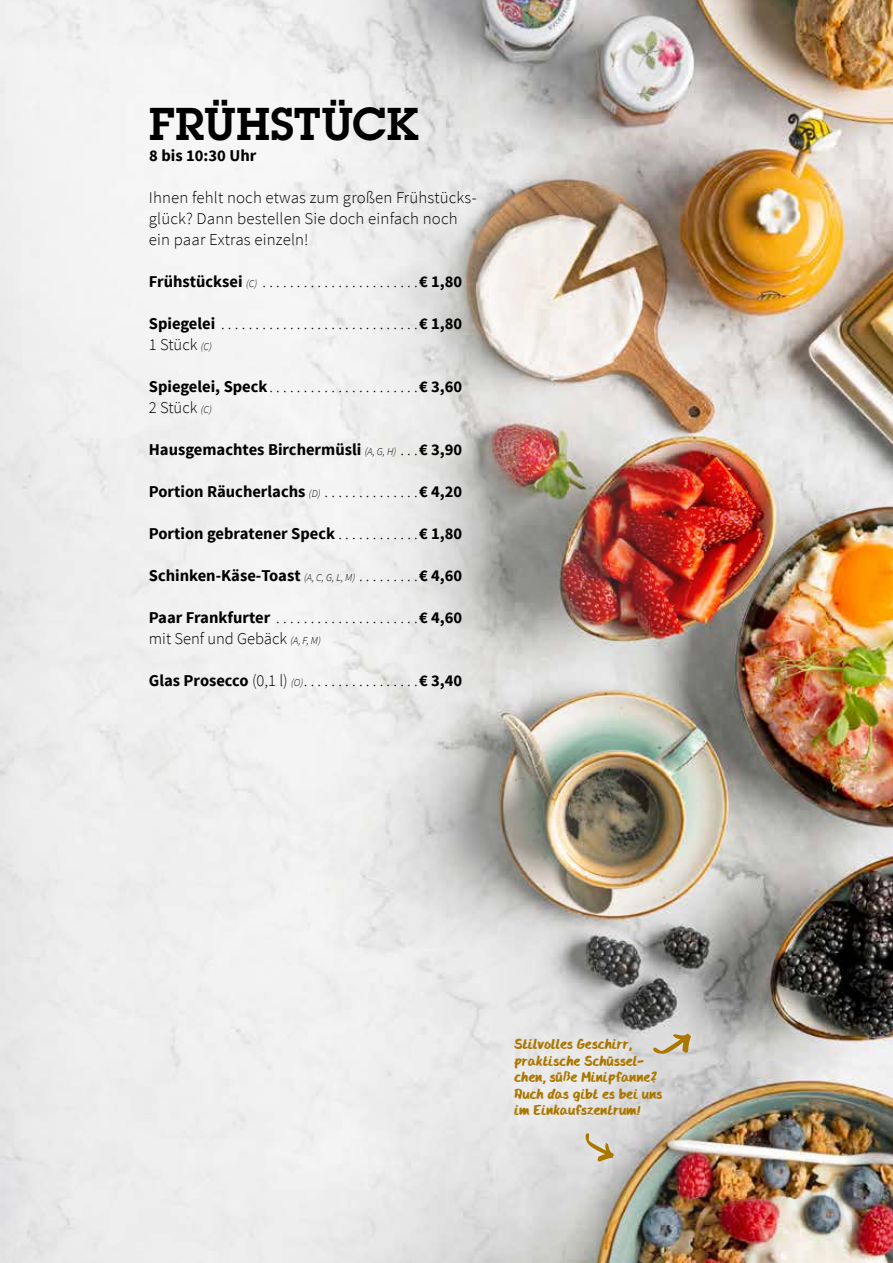
<style>
.page{position:relative;width:893px;height:1263px;background:#fff}
.page>*{position:absolute;margin:0;border:0;box-sizing:border-box;transform-origin:0 0}
.t1{font:600 45px "Lubalin Graph Std";letter-spacing:.005em;color:#000}
.t2{font:300 16.5px/21px "Source Sans Pro";letter-spacing:.01em;color:#000}
.t3{font:700 16.5px "Source Sans Pro";color:#000}
.t4{font:15px/16.5px "GRISSEMANN HANDY";letter-spacing:.01em;color:#ab7700}
.s1{font-weight:700}
.s2{font-style:italic;font-size:10.5px}
.s3{font-weight:300;font-style:italic;font-size:10.5px}
.s4{font-weight:300}
</style>
<div class="page">
<img style="left:850px;top:0;width:43px;height:1263px">
<img style="left:0;top:0;width:850px;height:1263px">
<div style="left:504px;top:1027px;width:169px;height:100px;background:#fff;opacity:.5"></div>
<svg style="left:639px;top:1010px;width:69px;height:67px;background:#c4c1ba"></svg>
<svg style="left:573px;top:1118px;width:53px;height:57px;background:#d6d2ca"></svg>
<h1 class="t1" style="left:149px;top:94px;width:271px">FRÜHSTÜCK</h1>
<p class="t3" style="left:149px;top:144px;width:109px">8 bis 10:30 Uhr</p>
<p class="t2" style="left:149px;top:187px;width:329px">Ihnen fehlt noch etwas zum großen Frühstücks&shy;glück? Dann bestellen Sie doch einfach noch ein paar Extras einzeln!</p>
<p class="t2" style="left:149px;top:271px;width:315px"><span class="s1">Frühstücksei</span> <span class="s2">(C)</span> . . . . . . . . . . . . . . . . . . . . . . <span class="s1">€ 1,80</span></p>
<p class="t2" style="left:149px;top:313px;width:315px"><span class="s1">Spiegelei</span> . . . . . . . . . . . . . . . . . . . . . . . . . . . . <span class="s1">€ 1,80<br></span>1 Stück <span class="s2">(C)</span></p>
<p class="t2" style="left:149px;top:376px;width:315px"><span class="s1">Spiegelei, Speck</span> . . . . . . . . . . . . . . . . . . . . . <span class="s1">€ 3,60<br></span>2 Stück <span class="s2">(C)</span></p>
<p class="t3" style="left:149px;top:438px;width:315px">Hausgemachtes Birchermüsli <span class="s3">(A, G, H)</span> <span class="s4">. .</span> € 3,90</p>
<p class="t3" style="left:149px;top:480px;width:315px">Portion Räucherlachs <span class="s3">(D)</span> <span class="s4">. . . . . . . . . . . . .</span> € 4,20</p>
<p class="t3" style="left:149px;top:522px;width:315px">Portion gebratener Speck <span class="s4">. . . . . . . . . . . .</span> € 1,80</p>
<p class="t3" style="left:149px;top:564px;width:315px">Schinken-Käse-Toast <span class="s3">(A, C, G, L, M)</span> <span class="s4">. . . . . . . .</span> € 4,60</p>
<p class="t2" style="left:149px;top:607px;width:315px"><span class="s1">Paar Frankfurter</span> . . . . . . . . . . . . . . . . . . . . <span class="s1">€ 4,60 </span>mit Senf und Gebäck <span class="s2">(A, F, M)</span></p>
<p class="t2" style="left:149px;top:670px;width:315px"><span class="s1">Glas Prosecco</span> (0,1 l) <span class="s2">(O)</span> . . . . . . . . . . . . . . . . <span class="s1">€ 3,40</span></p>
<p class="t4" style="left:514px;top:1036px;width:149px">Stilvolles Geschirr, praktische Schüssel&shy;chen, süße Minipfanne?<br>Auch das gibt es bei uns im Einkaufszentrum!</p>
</div>
